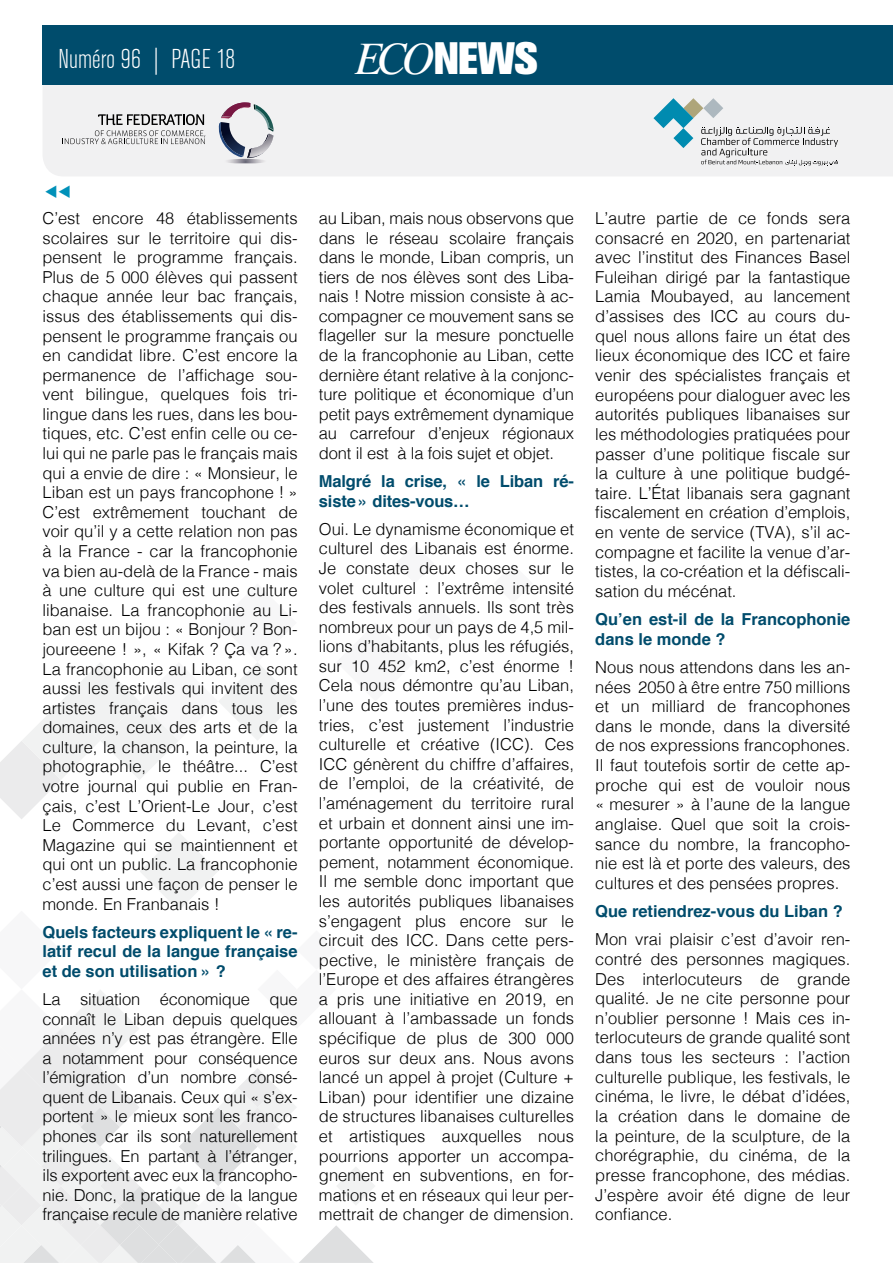
<style>
.page{position:relative;width:893px;height:1263px;background:#fff}
.page>*{position:absolute;margin:0;border:0;box-sizing:border-box;transform-origin:0 0}
.t1{font:800 45px "Akzidenz Grotesk BE";color:#fff}
.t2{font:300 condensed 27px "Akzidenz Grotesk BE";color:#fff}
.t3{font:300 16.5px/19.6px "Helvetica";color:#000;text-align:justify}
.t4{font:700 16.5px/19.6px "Helvetica";color:#004c6c}
.s1{font-family:"Times";font-weight:400;font-style:italic}
</style>
<div class="page">
<svg style="left:0;top:833px;width:375px;height:430px"></svg>
<svg style="left:0;top:663px;width:296px;height:156px"></svg>
<div style="left:43px;top:26px;width:850px;height:59px;background:#004c6c"></div>
<div style="left:43px;top:85px;width:850px;height:91px;background:#f1f1f2"></div>
<svg style="left:217px;top:102px;width:57px;height:61px"></svg>
<svg style="left:62px;top:114px;width:143px;height:30px"></svg>
<svg style="left:653px;top:98px;width:185px;height:68px"></svg>
<h2 class="t2" style="left:59px;top:45px;width:178px">Numéro 96 | PAGE 18</h2>
<h1 class="t1" style="left:355px;top:32px;width:185px"><span class="s1">ECO</span> NEWS</h1>
<p class="t3" style="left:43px;top:207px;width:257px">C’est encore 48 établissements scolaires sur le territoire qui dis&shy;pensent le programme français.<br>Plus de 5 000 élèves qui passent chaque année leur bac français, issus des établissements qui dis&shy;pensent le programme français ou en candidat libre. C’est encore la permanence de l’affichage sou&shy;vent bilingue, quelques fois tri&shy;lingue dans les rues, dans les bou&shy;tiques, etc. C’est enfin celle ou ce&shy;lui qui ne parle pas le français mais qui a envie de dire : « Monsieur, le Liban est un pays francophone ! » C’est extrêmement touchant de voir qu’il y a cette relation non pas à la France - car la francophonie va bien au-delà de la France - mais à une culture qui est une culture libanaise. La francophonie au Li&shy;ban est un bijou : « Bonjour ? Bon&shy;joureeene ! », « Kifak ? Ça va ? ».<br>La francophonie au Liban, ce sont aussi les festivals qui invitent des artistes français dans tous les domaines, ceux des arts et de la culture, la chanson, la peinture, la photographie, le théâtre... C’est votre journal qui publie en Fran&shy;çais, c’est L’Orient-Le Jour, c’est Le Commerce du Levant, c’est Magazine qui se maintiennent et qui ont un public. La francophonie c’est aussi une façon de penser le monde. En Franbanais !</p>
<p class="t4" style="left:43px;top:922px;width:257px;text-align:justify">Quels facteurs expliquent le « re&shy;latif recul de la langue française et de son utilisation » ?</p>
<p class="t3" style="left:43px;top:988px;width:257px">La situation économique que connaît le Liban depuis quelques années n’y est pas étrangère. Elle a notamment pour conséquence l’émigration d’un nombre consé&shy;quent de Libanais. Ceux qui « s’ex&shy;portent » le mieux sont les franco&shy;phones car ils sont naturellement trilingues. En partant à l’étranger, ils exportent avec eux la francopho&shy;nie. Donc, la pratique de la langue française recule de manière relative</p>
<p class="t3" style="left:319px;top:207px;width:257px">au Liban, mais nous observons que dans le réseau scolaire français dans le monde, Liban compris, un tiers de nos élèves sont des Liba&shy;nais ! Notre mission consiste à ac&shy;compagner ce mouvement sans se flageller sur la mesure ponctuelle de la francophonie au Liban, cette dernière étant relative à la conjonc&shy;ture politique et économique d’un petit pays extrêmement dynamique au carrefour d’enjeux régionaux dont il est à la fois sujet et objet.</p>
<p class="t4" style="left:319px;top:472px;width:257px">Malgré la crise, « le Liban ré&shy;siste » dites-vous…</p>
<p class="t3" style="left:319px;top:518px;width:257px">Oui. Le dynamisme économique et culturel des Libanais est énorme.<br>Je constate deux choses sur le volet culturel : l’extrême intensité des festivals annuels. Ils sont très nombreux pour un pays de 4,5 mil&shy;lions d’habitants, plus les réfugiés, sur 10 452 km2, c’est énorme !<br>Cela nous démontre qu’au Liban, l’une des toutes premières indus&shy;tries, c’est justement l’industrie culturelle et créative (ICC). Ces ICC génèrent du chiffre d’affaires, de l’emploi, de la créativité, de l’aménagement du territoire rural et urbain et donnent ainsi une im&shy;portante opportunité de dévelop&shy;pement, notamment économique.<br>Il me semble donc important que les autorités publiques libanaises s’engagent plus encore sur le circuit des ICC. Dans cette pers&shy;pective, le ministère français de l’Europe et des affaires étrangères a pris une initiative en 2019, en allouant à l’ambassade un fonds spécifique de plus de 300 000 euros sur deux ans. Nous avons lancé un appel à projet (Culture + Liban) pour identifier une dizaine de structures libanaises culturelles et artistiques auxquelles nous pourrions apporter un accompa&shy;gnement en subventions, en for&shy;mations et en réseaux qui leur per&shy;mettrait de changer de dimension.</p>
<p class="t3" style="left:595px;top:207px;width:257px">L’autre partie de ce fonds sera consacré en 2020, en partenariat avec l’institut des Finances Basel Fuleihan dirigé par la fantastique Lamia Moubayed, au lancement d’assises des ICC au cours du&shy;quel nous allons faire un état des lieux économique des ICC et faire venir des spécialistes français et européens pour dialoguer avec les autorités publiques libanaises sur les méthodologies pratiquées pour passer d’une politique fiscale sur la culture à une politique budgé&shy;taire. L’État libanais sera gagnant fiscalement en création d’emplois, en vente de service (TVA), s’il ac&shy;compagne et facilite la venue d’ar&shy;tistes, la co-création et la défiscali&shy;sation du mécénat.</p>
<p class="t4" style="left:595px;top:610px;width:257px">Qu’en est-il de la Francophonie dans le monde ?</p>
<p class="t3" style="left:595px;top:656px;width:257px">Nous nous attendons dans les an&shy;nées 2050 à être entre 750 millions et un milliard de francophones dans le monde, dans la diversité de nos expressions francophones.<br>Il faut toutefois sortir de cette ap&shy;proche qui est de vouloir nous « mesurer » à l’aune de la langue anglaise. Quel que soit la crois&shy;sance du nombre, la francopho&shy;nie est là et porte des valeurs, des cultures et des pensées propres.</p>
<p class="t4" style="left:595px;top:902px;width:249px">Que retiendrez-vous du Liban ?</p>
<p class="t3" style="left:595px;top:928px;width:257px">Mon vrai plaisir c’est d’avoir ren&shy;contré des personnes magiques.<br>Des interlocuteurs de grande qualité. Je ne cite personne pour n’oublier personne ! Mais ces in&shy;terlocuteurs de grande qualité sont dans tous les secteurs : l’action culturelle publique, les festivals, le cinéma, le livre, le débat d’idées, la création dans le domaine de la peinture, de la sculpture, de la chorégraphie, du cinéma, de la presse francophone, des médias.<br>J’espère avoir été digne de leur confiance.</p>
</div>
